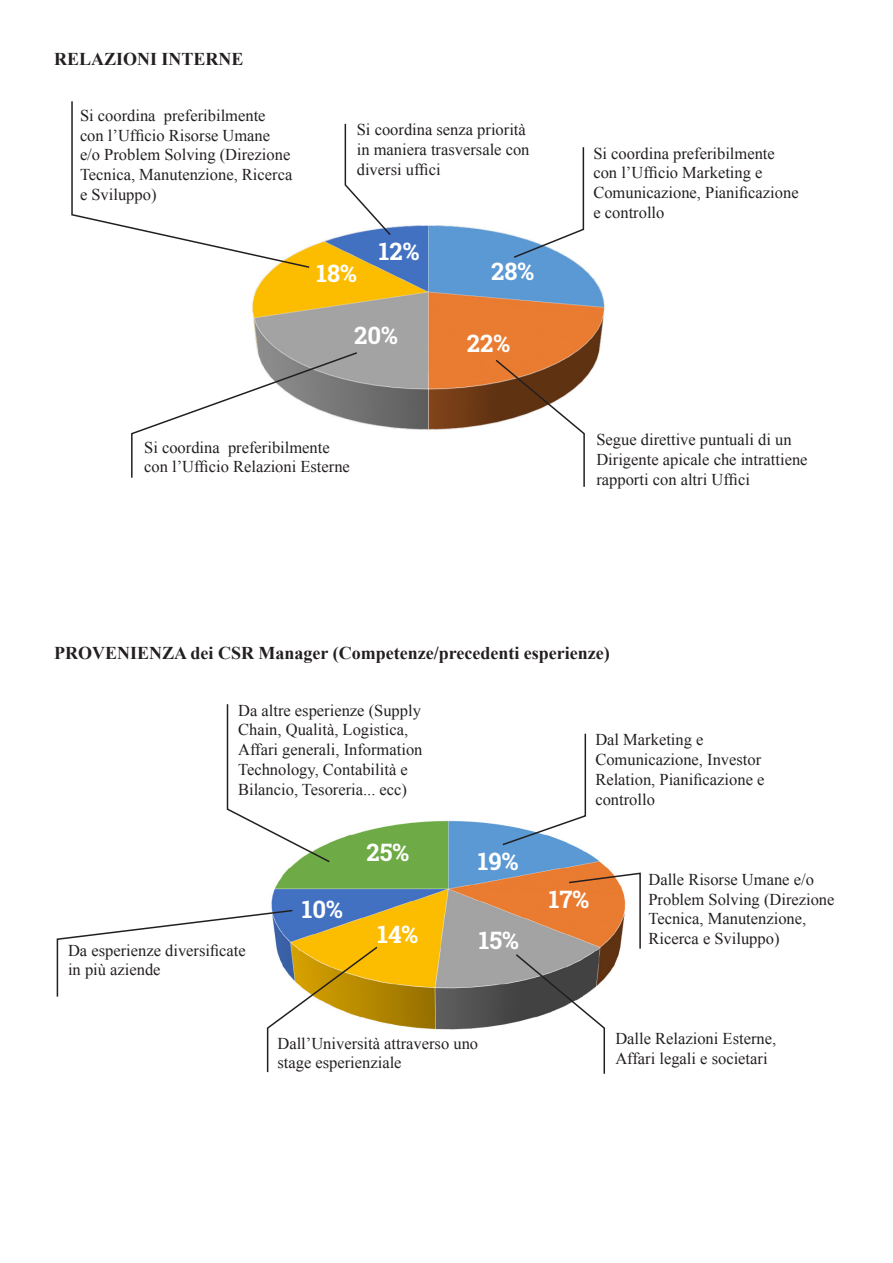
<style>
.page{position:relative;width:893px;height:1263px;background:#fff}
.page>*{position:absolute;margin:0;border:0;box-sizing:border-box;transform-origin:0 0}
.Normale{font:700 24px "Roboto Slab";color:#fff}
.Normale-2{font:700 18px "Times New Roman";color:#231f20}
.Normale-3{font:16.5px/19.8px "Times New Roman";color:#231f20}
</style>
<div class="page">
<img style="left:252px;top:225px;width:353px;height:205px">
<svg style="left:512px;top:147px;width:73px;height:112px"></svg>
<svg style="left:71px;top:101px;width:240px;height:168px"></svg>
<svg style="left:344px;top:123px;width:48px;height:114px"></svg>
<svg style="left:494px;top:358px;width:92px;height:129px"></svg>
<svg style="left:131px;top:351px;width:228px;height:127px"></svg>
<img style="left:271px;top:820px;width:341px;height:210px">
<svg style="left:501px;top:733px;width:86px;height:113px"></svg>
<svg style="left:226px;top:704px;width:105px;height:160px"></svg>
<svg style="left:514px;top:872px;width:127px;height:202px"></svg>
<svg style="left:56px;top:909px;width:323px;height:164px"></svg>
<p class="Normale-2" style="left:54px;top:47px;width:191px">RELAZIONI INTERNE</p>
<p class="Normale-3" style="left:80px;top:105px;width:214px">Si coordina preferibilmente con l’Ufficio Risorse Umane e/o Problem Solving (Direzione<br>Tecnica, Manutenzione, Ricerca e Sviluppo)</p>
<p class="Normale-3" style="left:357px;top:120px;width:174px">Si coordina senza priorità in maniera trasversale con diversi uffici</p>
<p class="Normale" style="left:317px;top:257px;width:42px">18%</p>
<p class="Normale" style="left:379px;top:235px;width:42px">12%</p>
<p class="Normale" style="left:354px;top:319px;width:45px">20%</p>
<p class="Normale" style="left:491px;top:255px;width:45px">28%</p>
<p class="Normale" style="left:467px;top:326px;width:45px">22%</p>
<p class="Normale-3" style="left:144px;top:437px;width:207px">Si coordina preferibilmente con l’Ufficio Relazioni Esterne</p>
<p class="Normale-3" style="left:593px;top:143px;width:207px">Si coordina preferibilmente con l’Ufficio Marketing e<br>Comunicazione, Pianificazione e controllo</p>
<p class="Normale-3" style="left:596px;top:429px;width:213px">Segue direttive puntuali di un<br>Dirigente apicale che intrattiene rapporti con altri Uffici</p>
<p class="Normale-2" style="left:54px;top:640px;width:557px">PROVENIENZA dei CSR Manager (Competenze/precedenti esperienze)</p>
<p class="Normale-3" style="left:238px;top:700px;width:186px">Da altre esperienze (Supply<br>Chain, Qualità, Logistica,<br>Affari generali, Information<br>Technology, Contabilità e<br>Bilancio, Tesoreria... ecc)</p>
<p class="Normale-3" style="left:68px;top:940px;width:179px">Da esperienze diversificate in più aziende</p>
<p class="Normale" style="left:302px;top:893px;width:43px">10%</p>
<p class="Normale" style="left:366px;top:835px;width:44px">25%</p>
<p class="Normale" style="left:377px;top:918px;width:42px">14%</p>
<p class="Normale" style="left:478px;top:844px;width:42px">19%</p>
<p class="Normale" style="left:479px;top:924px;width:42px">15%</p>
<p class="Normale-3" style="left:277px;top:1033px;width:202px">Dall’Università attraverso uno stage esperienziale</p>
<p class="Normale-3" style="left:595px;top:729px;width:171px">Dal Marketing e<br>Comunicazione, Investor<br>Relation, Pianificazione e controllo</p>
<p class="Normale" style="left:549px;top:882px;width:42px">17%</p>
<p class="Normale-3" style="left:648px;top:869px;width:188px">Dalle Risorse Umane e/o<br>Problem Solving (Direzione<br>Tecnica, Manutenzione,<br>Ricerca e Sviluppo)</p>
<p class="Normale-3" style="left:615px;top:1028px;width:162px">Dalle Relazioni Esterne,</p>
<p class="Normale-3" style="left:615px;top:1048px;width:154px">Affari legali e societari</p>
</div>
